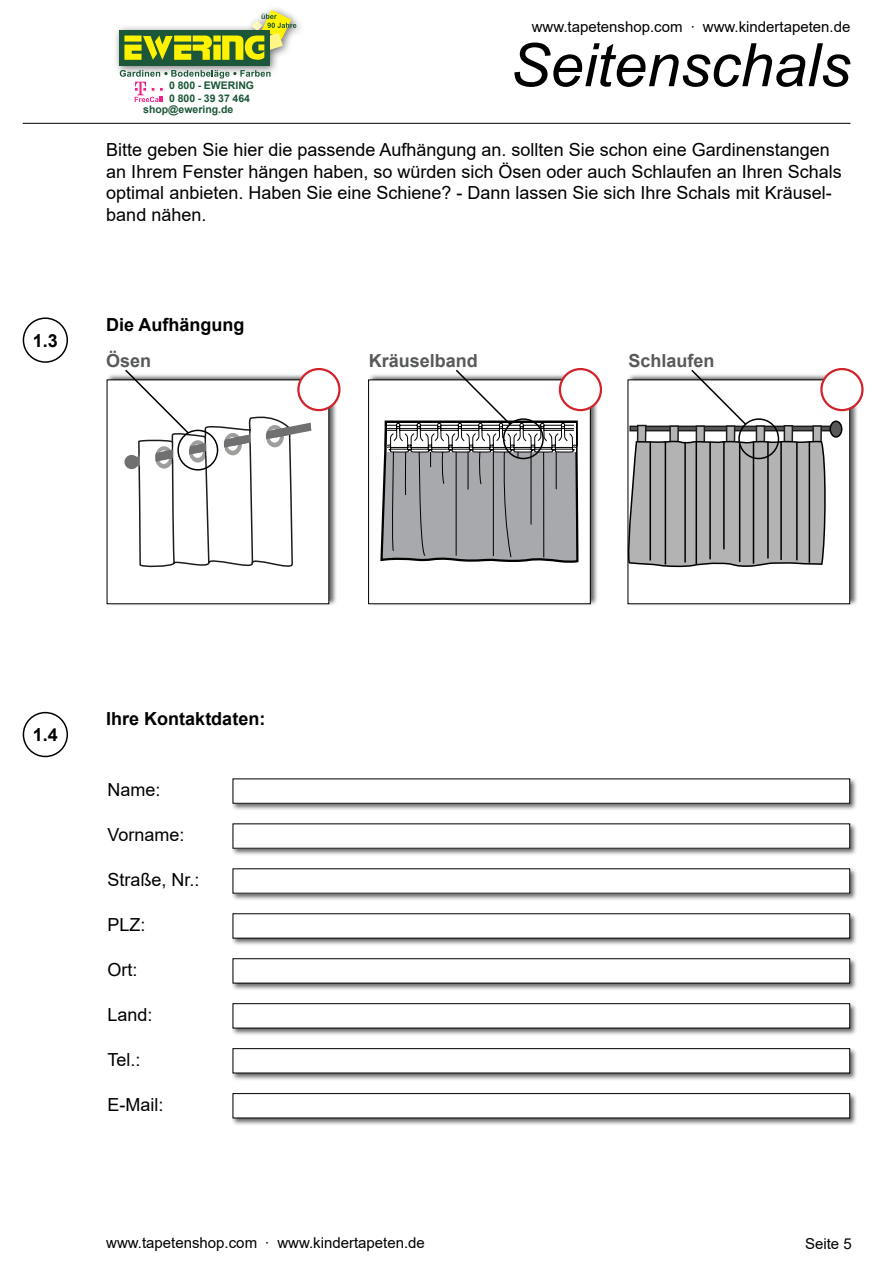
<style>
.page{position:relative;width:893px;height:1263px;background:#fff}
.page>*{position:absolute;margin:0;border:0;box-sizing:border-box;transform-origin:0 0}
.t1{font:italic 60px "Arial";color:#000}
.t2{font:18px/21.6px "Arial";color:#000}
.t3{font:700 18px "Arial";color:#000}
.t4{font:700 18px "Arial";color:#58595b}
.t5{font:15px "Arial";color:#000}
.t6{font:700 10.5px/12.6px "Arial";color:#1c5739}
.s1{font-family:"Minion Pro"}
</style>
<div class="page">
<div style="left:113px;top:5px;width:193px;height:70px;background:#000;opacity:.55"></div>
<div style="left:119px;top:30px;width:151px;height:35px;background:#1c5739"></div>
<svg style="left:124px;top:10px;width:172px;height:50px"></svg>
<svg style="left:120px;top:70px;width:151px;height:32px"></svg>
<hr style="left:23px;top:123px;width:827px;height:1px;background:#000">
<div style="left:368px;top:373px;width:231px;height:233px;background:#000;opacity:.6"></div>
<div style="left:369px;top:380px;width:221px;height:224px;background:#fff"></div>
<div style="left:368px;top:380px;width:222px;height:224px;border:1px solid #000"></div>
<div style="left:106px;top:373px;width:231px;height:233px;background:#000;opacity:.6"></div>
<div style="left:107px;top:380px;width:222px;height:224px;background:#fff"></div>
<div style="left:627px;top:373px;width:231px;height:233px;background:#000;opacity:.6"></div>
<div style="left:628px;top:380px;width:222px;height:224px;background:#fff"></div>
<div style="left:628px;top:380px;width:222px;height:224px;border:1px solid #000"></div>
<svg style="left:629px;top:426px;width:200px;height:5px"></svg>
<div style="left:637px;top:425px;width:10px;height:21px;background:#b3b3b3;border:2px solid #1c1c1c"></div>
<div style="left:669px;top:425px;width:10px;height:20px;background:#b3b3b3;border:2px solid #1c1c1c"></div>
<div style="left:696px;top:425px;width:9px;height:21px;background:#b3b3b3;border:2px solid #1c1c1c"></div>
<div style="left:726px;top:425px;width:9px;height:18px;background:#b3b3b3;border:2px solid #1c1c1c"></div>
<div style="left:756px;top:425px;width:9px;height:19px;background:#b3b3b3;border:2px solid #1c1c1c"></div>
<div style="left:784px;top:425px;width:9px;height:20px;background:#b3b3b3;border:2px solid #1c1c1c"></div>
<div style="left:812px;top:425px;width:10px;height:20px;background:#b3b3b3;border:2px solid #1c1c1c"></div>
<svg style="left:627px;top:439px;width:199px;height:129px;background:#adadad"></svg>
<hr style="left:649px;top:441px;width:2px;height:119px;background:#000">
<hr style="left:665px;top:441px;width:1px;height:123px;background:#000">
<hr style="left:684px;top:442px;width:2px;height:120px;background:#000">
<hr style="left:695px;top:441px;width:2px;height:123px;background:#000">
<hr style="left:709px;top:442px;width:2px;height:117px;background:#000">
<hr style="left:723px;top:441px;width:2px;height:108px;background:#000">
<hr style="left:739px;top:442px;width:1px;height:120px;background:#000">
<hr style="left:753px;top:442px;width:1px;height:122px;background:#000">
<hr style="left:767px;top:442px;width:2px;height:116px;background:#000">
<hr style="left:780px;top:441px;width:2px;height:119px;background:#000">
<hr style="left:796px;top:442px;width:2px;height:118px;background:#000">
<hr style="left:809px;top:441px;width:1px;height:122px;background:#000">
<div style="left:830px;top:421px;width:12px;height:16px;background:#575757;border-radius:50%"></div>
<div style="left:829px;top:420px;width:13px;height:18px;border:2px solid #000;border-radius:50%"></div>
<div style="left:23px;top:317px;width:45px;height:46px;border:2px solid #000;border-radius:50%"></div>
<div style="left:23px;top:712px;width:45px;height:45px;border:2px solid #000;border-radius:50%"></div>
<div style="left:298px;top:369px;width:41px;height:41px;background:#fff;border-radius:50%"></div>
<div style="left:297px;top:368px;width:44px;height:43px;border:2px solid #d2232a;border-radius:50%"></div>
<div style="left:560px;top:369px;width:41px;height:41px;background:#fff;border-radius:50%"></div>
<div style="left:559px;top:368px;width:43px;height:43px;border:2px solid #d2232a;border-radius:50%"></div>
<div style="left:821px;top:369px;width:41px;height:41px;background:#fff;border-radius:50%"></div>
<div style="left:820px;top:368px;width:44px;height:43px;border:2px solid #d2232a;border-radius:50%"></div>
<div style="left:232px;top:777px;width:625px;height:34px;background:#000;opacity:.6"></div>
<div style="left:233px;top:779px;width:617px;height:24px;background:#fff"></div>
<div style="left:232px;top:1092px;width:625px;height:34px;background:#000;opacity:.6"></div>
<div style="left:233px;top:1093px;width:617px;height:25px;background:#fff"></div>
<div style="left:233px;top:1093px;width:617px;height:25px;border:1px solid #000"></div>
<div style="left:232px;top:1047px;width:625px;height:34px;background:#000;opacity:.6"></div>
<div style="left:233px;top:1049px;width:617px;height:24px;background:#fff"></div>
<div style="left:233px;top:1048px;width:617px;height:25px;border:1px solid #000"></div>
<div style="left:232px;top:1002px;width:625px;height:34px;background:#000;opacity:.6"></div>
<div style="left:233px;top:1004px;width:617px;height:24px;background:#fff"></div>
<div style="left:233px;top:1003px;width:617px;height:25px;border:1px solid #000"></div>
<div style="left:232px;top:957px;width:625px;height:34px;background:#000;opacity:.6"></div>
<div style="left:233px;top:959px;width:617px;height:24px;background:#fff"></div>
<div style="left:233px;top:958px;width:617px;height:25px;border:1px solid #000"></div>
<div style="left:232px;top:912px;width:625px;height:34px;background:#000;opacity:.6"></div>
<div style="left:233px;top:914px;width:617px;height:24px;background:#fff"></div>
<div style="left:232px;top:867px;width:625px;height:34px;background:#000;opacity:.6"></div>
<div style="left:233px;top:869px;width:617px;height:24px;background:#fff"></div>
<div style="left:232px;top:822px;width:625px;height:34px;background:#000;opacity:.6"></div>
<div style="left:233px;top:824px;width:617px;height:24px;background:#fff"></div>
<svg style="left:124px;top:368px;width:189px;height:200px"></svg>
<div style="left:177px;top:430px;width:41px;height:41px;border:2px solid #000;border-radius:50%"></div>
<svg style="left:379px;top:368px;width:201px;height:195px"></svg>
<div style="left:503px;top:418px;width:41px;height:41px;border:2px solid #000;border-radius:50%"></div>
<svg style="left:690px;top:369px;width:58px;height:57px"></svg>
<div style="left:738px;top:418px;width:41px;height:41px;border:2px solid #000;border-radius:50%"></div>
<p class="t3" style="left:33px;top:328px;width:27px">1.3</p>
<p class="t6" style="left:169px;top:79px;width:86px">0 800 - EWERING<br>0 800 - 39 37 464</p>
<p class="t6" style="left:143px;top:103px;width:92px">shop@ewering.de</p>
<p class="t5" style="left:532px;top:17px;width:320px">www.tapetenshop.com <span class="s1">·</span> www.kindertapeten.de</p>
<h1 class="t1" style="left:510px;top:26px;width:342px">Seitenschals</h1>
<p class="t2" style="left:106px;top:139px;width:737px">Bitte geben Sie hier die passende Aufhängung an. sollten Sie schon eine Gardinenstangen an Ihrem Fenster hängen haben, so würden sich Ösen oder auch Schlaufen an Ihren Schals optimal anbieten. Haben Sie eine Schiene? - Dann lassen Sie sich Ihre Schals mit Kräusel&shy;band nähen.</p>
<p class="t3" style="left:106px;top:312px;width:140px">Die Aufhängung</p>
<p class="t4" style="left:106px;top:348px;width:47px">Ösen</p>
<p class="t4" style="left:369px;top:348px;width:111px">Kräuselband</p>
<p class="t4" style="left:628px;top:348px;width:88px">Schlaufen</p>
<p class="t3" style="left:33px;top:722px;width:27px">1.4</p>
<p class="t3" style="left:106px;top:706px;width:161px">Ihre Kontaktdaten:</p>
<p class="t2" style="left:107px;top:779px;width:55px">Name:</p>
<p class="t2" style="left:107px;top:824px;width:79px">Vorname:</p>
<p class="t2" style="left:107px;top:869px;width:94px">Straße, Nr.:</p>
<p class="t2" style="left:107px;top:914px;width:40px">PLZ:</p>
<p class="t2" style="left:107px;top:959px;width:32px">Ort:</p>
<p class="t2" style="left:107px;top:1004px;width:47px">Land:</p>
<p class="t2" style="left:107px;top:1049px;width:35px">Tel.:</p>
<p class="t2" style="left:107px;top:1094px;width:57px">E-Mail:</p>
<p class="t5" style="left:106px;top:1232px;width:320px">www.tapetenshop.com <span class="s1">·</span> www.kindertapeten.de</p>
<p class="t5" style="left:805px;top:1233px;width:48px">Seite 5</p>
</div>
